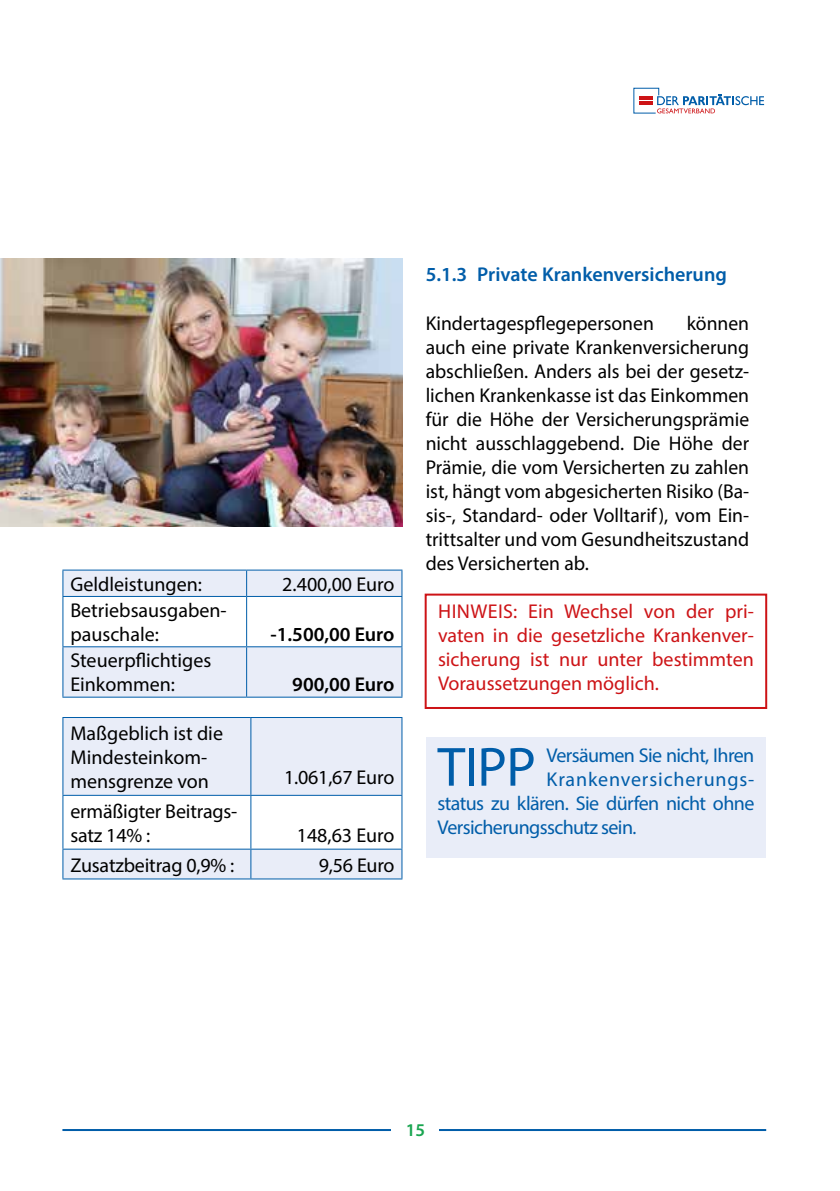
<style>
.page{position:relative;width:840px;height:1191px;background:#fff}
.page>*{position:absolute;margin:0;border:0;box-sizing:border-box;transform-origin:0 0}
.t1{font:55.6px "Myriad Pro";color:#005da9}
.t2{font:20px/24px "Myriad Pro";color:#000}
.t3{font:20px/24px "Myriad Pro";color:#cd1316;text-align:justify}
.t4{font:20px "Myriad Pro";letter-spacing:-.03em;color:#005da9}
.t5{font:600 20px "Myriad Pro";color:#005da9}
.t6{font:600 20px "Myriad Pro";color:#000}
.t7{font:20px "Myriad Pro";letter-spacing:.04em;color:#005da9}
.t8{font:600 18px "Myriad Pro";color:#19a550}
.s1{font-size:19px}
</style>
<div class="page">
<hr style="left:62px;top:1129px;width:703px;height:2px;background:#005da9">
<div style="left:391px;top:1122px;width:48px;height:35px;background:#fff"></div>
<svg style="left:633px;top:88px;width:130px;height:25px"></svg>
<svg style="left:63px;top:570px;width:338px;height:126px;fill:#e9edf8"></svg>
<hr style="left:62px;top:569px;width:184px;height:1px;background:#005da9">
<svg style="left:62px;top:570px;width:1px;height:26px"></svg>
<hr style="left:246px;top:569px;width:156px;height:1px;background:#005da9">
<svg style="left:246px;top:570px;width:1px;height:26px"></svg>
<svg style="left:401px;top:570px;width:1px;height:26px"></svg>
<hr style="left:62px;top:596px;width:184px;height:1px;background:#005da9">
<hr style="left:62px;top:597px;width:1px;height:49px;background:#005da9">
<hr style="left:246px;top:596px;width:156px;height:1px;background:#005da9">
<hr style="left:246px;top:597px;width:1px;height:49px;background:#005da9">
<hr style="left:401px;top:597px;width:1px;height:49px;background:#005da9">
<hr style="left:62px;top:646px;width:184px;height:1px;background:#005da9">
<hr style="left:62px;top:647px;width:1px;height:49px;background:#005da9">
<hr style="left:246px;top:646px;width:156px;height:1px;background:#005da9">
<hr style="left:246px;top:647px;width:1px;height:49px;background:#005da9">
<hr style="left:401px;top:647px;width:1px;height:49px;background:#005da9">
<hr style="left:62px;top:696px;width:184px;height:1px;background:#005da9">
<hr style="left:246px;top:696px;width:156px;height:1px;background:#005da9">
<svg style="left:63px;top:718px;width:338px;height:160px;fill:#e9edf8"></svg>
<hr style="left:62px;top:717px;width:189px;height:1px;background:#005da9">
<hr style="left:62px;top:718px;width:1px;height:77px;background:#005da9">
<hr style="left:251px;top:717px;width:151px;height:1px;background:#005da9">
<hr style="left:250px;top:718px;width:1px;height:77px;background:#005da9">
<hr style="left:401px;top:718px;width:1px;height:77px;background:#005da9">
<hr style="left:62px;top:795px;width:189px;height:1px;background:#005da9">
<hr style="left:62px;top:796px;width:1px;height:52px;background:#005da9">
<hr style="left:251px;top:795px;width:151px;height:1px;background:#005da9">
<hr style="left:250px;top:796px;width:1px;height:52px;background:#005da9">
<hr style="left:401px;top:796px;width:1px;height:52px;background:#005da9">
<hr style="left:62px;top:848px;width:189px;height:1px;background:#005da9">
<svg style="left:62px;top:849px;width:1px;height:29px"></svg>
<hr style="left:251px;top:848px;width:151px;height:1px;background:#005da9">
<svg style="left:250px;top:849px;width:1px;height:29px"></svg>
<svg style="left:401px;top:849px;width:1px;height:29px"></svg>
<hr style="left:62px;top:878px;width:189px;height:1px;background:#005da9">
<hr style="left:251px;top:878px;width:151px;height:1px;background:#005da9">
<div style="left:424px;top:593px;width:342px;height:116px;border:2px solid #cd1316"></div>
<div style="left:426px;top:737px;width:339px;height:120px;background:#e9edf8"></div>
<img style="left:0;top:259px;width:403px;height:268px">
<p class="t2" style="left:70px;top:572px;width:133px">Geldleistungen:</p>
<p class="t2" style="left:282px;top:572px;width:114px">2.400,00 Euro</p>
<p class="t2" style="left:70px;top:598px;width:158px">Betriebsausgaben&shy;pauschale:</p>
<p class="t6" style="left:270px;top:621px;width:125px">-1.500,00 Euro</p>
<p class="t2" style="left:70px;top:648px;width:142px">Steuerpflichtiges<br>Einkommen:</p>
<p class="t2" style="left:70px;top:721px;width:154px">Maßgeblich ist die<br>Mindesteinkom&shy;mensgrenze von</p>
<p class="t2" style="left:70px;top:798px;width:168px">ermäßigter Beitrags&shy;satz 14% :</p>
<p class="t6" style="left:292px;top:672px;width:104px">900,00 Euro</p>
<p class="t2" style="left:284px;top:765px;width:112px">1.061,67 Euro</p>
<p class="t2" style="left:296px;top:822px;width:99px">148,63 Euro</p>
<p class="t2" style="left:70px;top:852px;width:165px">Zusatzbeitrag 0,9% :</p>
<p class="t2" style="left:319px;top:852px;width:77px">9,56 Euro</p>
<p class="t5" style="left:425px;top:262px;width:302px">5.1.3 Private Krankenversicherung</p>
<p class="t2" style="left:425px;top:310px;width:229px">Kindertagespflegepersonen</p>
<p class="t2" style="left:425px;top:310px;width:325px;text-align:justify;text-indent:261px">können auch eine private Krankenversicherung abschließen. Anders als bei der gesetz&shy;lichen Krankenkasse ist das Einkommen für die Höhe der Versicherungsprämie nicht ausschlaggebend. Die Höhe der Prämie, die vom Versicherten zu zahlen ist, hängt vom abgesicherten Risiko (Ba&shy;sis-, Standard- oder Volltarif), vom Ein&shy;trittsalter und vom Gesundheitszustand des Versicherten ab.</p>
<p class="t3" style="left:438px;top:598px;width:317px">HINWEIS: Ein Wechsel von der pri&shy;vaten in die gesetzliche Krankenver&shy;sicherung ist nur unter bestimmten Voraussetzungen möglich.</p>
<h1 class="t1" style="left:437px;top:732px;width:100px">TIPP</h1>
<p class="t4" style="left:546px;top:742px;width:209px">Versäumen Sie nicht, Ihren</p>
<p class="t7" style="left:546px;top:766px;width:209px">Krankenversicherungs-</p>
<p class="t4" style="left:437px;top:790px;width:318px">status zu klären. Sie dürfen nicht ohne</p>
<p class="t4" style="left:437px;top:814px;width:200px">Versicherungsschutz sein<span class="s1">.</span></p>
<p class="t8" style="left:405px;top:1118px;width:21px">15</p>
</div>
